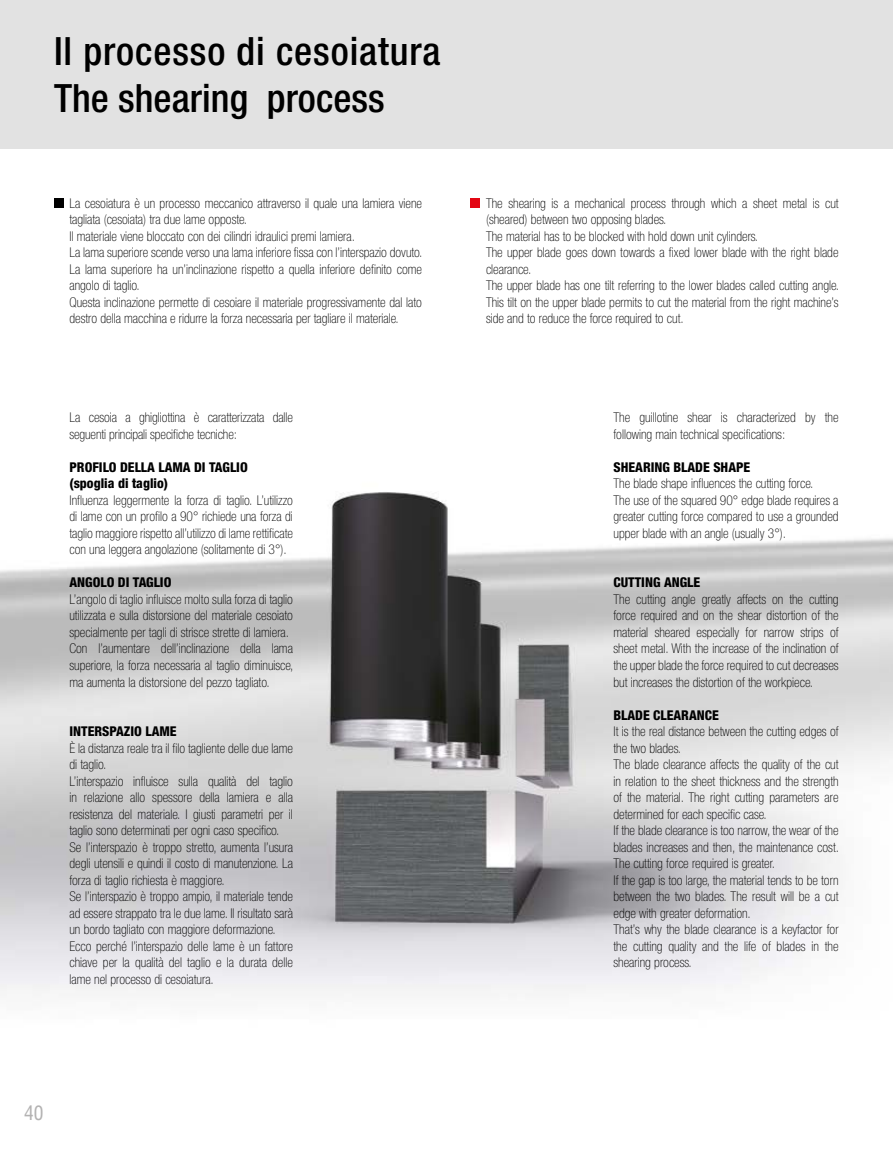
<style>
.page{position:relative;width:893px;height:1149px;background:#fff}
.page>*{position:absolute;margin:0;border:0;box-sizing:border-box;transform-origin:0 0}
.t1{font:500 condensed 39px/46.8px "Helvetica Neue LT";letter-spacing:.025em;color:#000}
.t2{font:condensed 19.5px "Helvetica";color:#b3b2b2}
.t3{font:100 condensed 13.5px/16.5px "Helvetica Neue LT Std";color:#000}
.t4{font:800 condensed 13.5px/16.5px "Helvetica Neue LT Std";color:#000}
</style>
<div class="page">
<img style="left:0;top:198px;width:893px;height:793px">
<div style="left:0;top:0;width:893px;height:149px;background:#e2e2e2"></div>
<div style="left:54px;top:198px;width:9px;height:9px;background:#000"></div>
<div style="left:471px;top:198px;width:9px;height:9px;background:#e30613"></div>
<h1 class="t1" style="left:54px;top:27px;width:388px">Il processo di cesoiatura<br>The shearing process</h1>
<p class="t3" style="left:69px;top:194px;width:355px">La cesoiatura è un processo meccanico attraverso il quale una lamiera viene tagliata (cesoiata) tra due lame opposte.<br>Il materiale viene bloccato con dei cilindri idraulici premi lamiera.<br>La lama superiore scende verso una lama inferiore fissa con l’interspazio dovuto.<br>La lama superiore ha un’inclinazione rispetto a quella inferiore definito come angolo di taglio.<br>Questa inclinazione permette di cesoiare il materiale progressivamente dal lato destro della macchina e ridurre la forza necessaria per tagliare il materiale.</p>
<p class="t3" style="left:69px;top:409px;width:225px">La cesoia a ghigliottina è caratterizzata dalle seguenti principali specifiche tecniche:</p>
<p class="t4" style="left:69px;top:458px;width:180px">PROFILO DELLA LAMA DI TAGLIO (spoglia di taglio)</p>
<p class="t3" style="left:69px;top:491px;width:225px;text-align:justify">Influenza leggermente la forza di taglio. L’utilizzo di lame con un profilo a 90° richiede una forza di taglio maggiore rispetto all’utilizzo di lame rettificate con una leggera angolazione (solitamente di 3°).</p>
<p class="t4" style="left:69px;top:574px;width:104px">ANGOLO DI TAGLIO</p>
<p class="t3" style="left:69px;top:590px;width:226px">L’angolo di taglio influisce molto sulla forza di taglio utilizzata e sulla distorsione del materiale cesoiato specialmente per tagli di strisce strette di lamiera.<br>Con l’aumentare dell’inclinazione della lama superiore, la forza necessaria al taglio diminuisce, ma aumenta la distorsione del pezzo tagliato.</p>
<p class="t4" style="left:69px;top:722px;width:109px">INTERSPAZIO LAME</p>
<p class="t3" style="left:69px;top:739px;width:225px">È la distanza reale tra il filo tagliente delle due lame di taglio.<br>L’interspazio influisce sulla qualità del taglio in relazione allo spessore della lamiera e alla resistenza del materiale. I giusti parametri per il taglio sono determinati per ogni caso specifico.<br>Se l’interspazio è troppo stretto, aumenta l’usura degli utensili e quindi il costo di manutenzione. La forza di taglio richiesta è maggiore.<br>Se l’interspazio è troppo ampio, il materiale tende ad essere strappato tra le due lame. Il risultato sarà un bordo tagliato con maggiore deformazione.<br>Ecco perché l’interspazio delle lame è un fattore chiave per la qualità del taglio e la durata delle lame nel processo di cesoiatura.</p>
<p class="t3" style="left:486px;top:194px;width:355px">The shearing is a mechanical process through which a sheet metal is cut (sheared) between two opposing blades.<br>The material has to be blocked with hold down unit cylinders.<br>The upper blade goes down towards a fixed lower blade with the right blade clearance.<br>The upper blade has one tilt referring to the lower blades called cutting angle.<br>This tilt on the upper blade permits to cut the material from the right machine’s side and to reduce the force required to cut.</p>
<p class="t3" style="left:613px;top:409px;width:227px">The guillotine shear is characterized by the following main technical specifications:</p>
<p class="t4" style="left:613px;top:458px;width:138px">SHEARING BLADE SHAPE</p>
<p class="t3" style="left:613px;top:475px;width:227px">The blade shape influences the cutting force.<br>The use of the squared 90° edge blade requires a greater cutting force compared to use a grounded upper blade with an angle (usually 3°).</p>
<p class="t4" style="left:613px;top:574px;width:88px">CUTTING ANGLE</p>
<p class="t3" style="left:613px;top:590px;width:227px;text-align:justify">The cutting angle greatly affects on the cutting force required and on the shear distortion of the material sheared especially for narrow strips of sheet metal. With the increase of the inclination of the upper blade the force required to cut decreases but increases the distortion of the workpiece.</p>
<p class="t4" style="left:613px;top:706px;width:107px">BLADE CLEARANCE</p>
<p class="t3" style="left:613px;top:722px;width:227px">It is the real distance between the cutting edges of the two blades.<br>The blade clearance affects the quality of the cut in relation to the sheet thickness and the strength of the material. The right cutting parameters are determined for each specific case.<br>If the blade clearance is too narrow, the wear of the blades increases and then, the maintenance cost.<br>The cutting force required is greater.<br>If the gap is too large, the material tends to be torn between the two blades. The result will be a cut edge with greater deformation.<br>That’s why the blade clearance is a keyfactor for the cutting quality and the life of blades in the shearing process.</p>
<h2 class="t2" style="left:24px;top:1099px;width:21px">40</h2>
</div>
